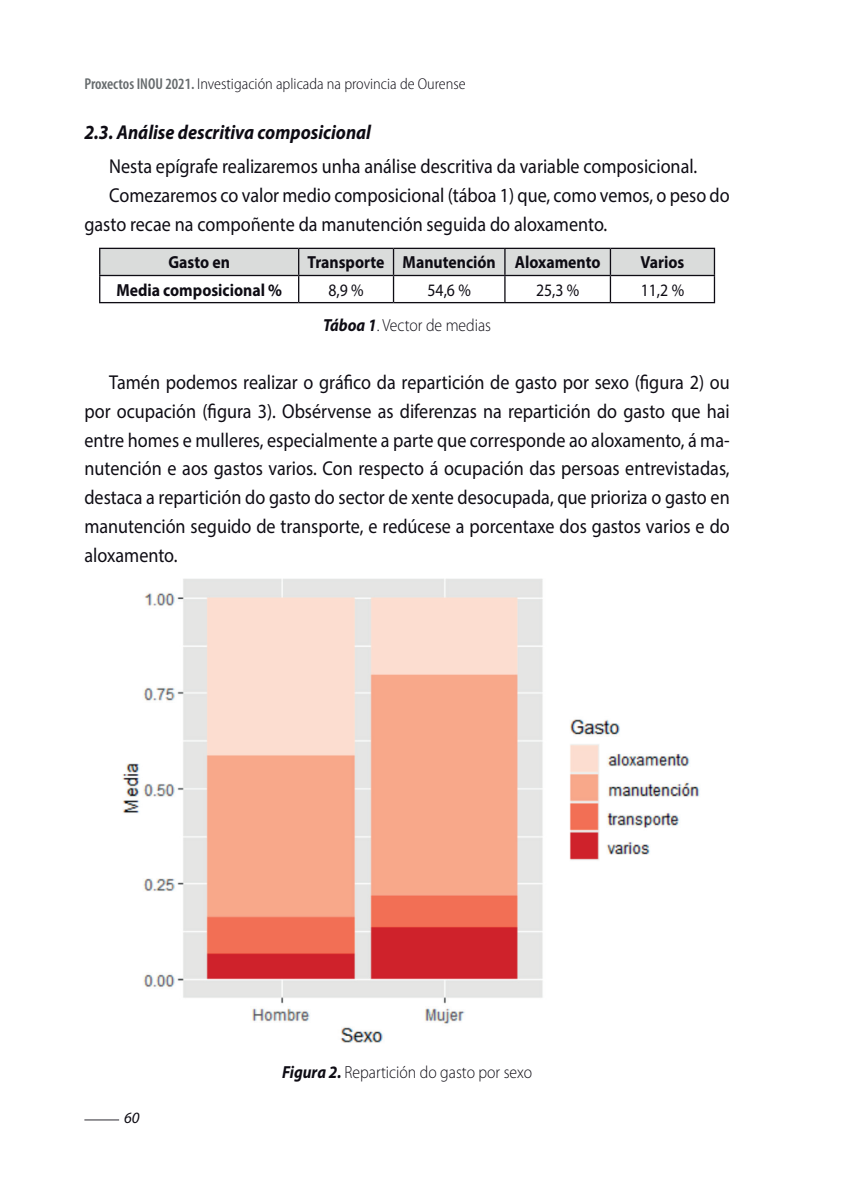
<style>
.page{position:relative;width:844px;height:1191px;background:#fff}
.page>*{position:absolute;margin:0;border:0;box-sizing:border-box;transform-origin:0 0}
.t1{font:20.12px/28.9px "Myriad Pro";color:#0e0c14;text-align:justify;scale:.9 1}
.t2{font:italic 700 20.12px "Myriad Pro";color:#0e0c14;scale:.9 1}
.t3{font:700 17.5px "Myriad Pro";color:#0e0c14;scale:.9 1}
.t4{font:300 17.5px "Myriad Pro";color:#0e0c14;scale:.9 1}
.t5{font:17.5px "Myriad Pro";color:#0e0c14;scale:.9 1}
.t6{font:300 semi-condensed 15.75px "Myriad Pro";color:#0e0c14}
.t7{font:italic 15.75px "Myriad Pro";color:#0e0c14}
.s1{font-weight:600;font-stretch:condensed;color:#666b6d}
.s2{font-weight:700;font-style:italic}
</style>
<div class="page">
<hr style="left:84px;top:1119px;width:35px;height:1px;background:#0e0c14">
<hr style="left:610px;top:248px;width:105px;height:1px;background:#0e0c14">
<hr style="left:713px;top:249px;width:2px;height:26px;background:#0e0c14">
<svg style="left:99px;top:248px;width:615px;height:54px"></svg>
<hr style="left:610px;top:275px;width:105px;height:1px;background:#0e0c14">
<hr style="left:609px;top:276px;width:2px;height:26px;background:#0e0c14">
<hr style="left:713px;top:276px;width:2px;height:26px;background:#0e0c14">
<hr style="left:99px;top:302px;width:199px;height:1px;background:#0e0c14">
<hr style="left:298px;top:302px;width:95px;height:1px;background:#0e0c14">
<hr style="left:393px;top:302px;width:112px;height:1px;background:#0e0c14">
<hr style="left:505px;top:302px;width:105px;height:1px;background:#0e0c14">
<hr style="left:610px;top:302px;width:105px;height:1px;background:#0e0c14">
<img style="left:122px;top:578px;width:578px;height:465px">
<p class="t6" style="left:84px;top:76px;width:383px"><span class="s1">Proxectos INOU 2021.</span> Investigación aplicada na provincia de Ourense</p>
<p class="t2" style="left:84px;top:119px;width:320px">2.3. Análise descritiva composicional</p>
<p class="t1" style="left:109px;top:151px;width:654px">Nesta epígrafe realizaremos unha análise descritiva da variable composicional.</p>
<p class="t1" style="left:109px;top:180px;width:690px">Comezaremos co valor medio composicional (táboa 1) que, como vemos, o peso do</p>
<p class="t1" style="left:84px;top:209px;width:582px">gasto recae na compoñente da manutención seguida do aloxamento.</p>
<p class="t3" style="left:168px;top:251px;width:70px">Gasto en</p>
<p class="t3" style="left:307px;top:251px;width:327px">Transporte Manutención Aloxamento</p>
<p class="t3" style="left:640px;top:251px;width:50px">Varios</p>
<p class="t3" style="left:116px;top:278px;width:185px">Media composicional %</p>
<p class="t5" style="left:328px;top:279px;width:41px">8,9 %</p>
<p class="t5" style="left:427px;top:279px;width:50px">54,6 %</p>
<p class="t5" style="left:536px;top:279px;width:50px">25,3 %</p>
<p class="t5" style="left:640px;top:279px;width:50px">11,2 %</p>
<p class="t4" style="left:323px;top:315px;width:188px"><span class="s2">Táboa 1</span>. Vector de medias</p>
<p class="t1" style="left:84px;top:367px;width:718px;text-indent:25px">Tamén podemos realizar o gráfico da repartición de gasto por sexo (figura 2) ou por ocupación (figura 3). Obsérvense as diferenzas na repartición do gasto que hai entre homes e mulleres, especialmente a parte que corresponde ao aloxamento, á ma&shy;nutención e aos gastos varios. Con respecto á ocupación das persoas entrevistadas, destaca a repartición do gasto do sector de xente desocupada, que prioriza o gasto en manutención seguido de transporte, e redúcese a porcentaxe dos gastos varios e do aloxamento.</p>
<p class="t7" style="left:124px;top:1108px;width:17px">60</p>
<p class="t4" style="left:282px;top:1062px;width:279px"><span class="s2">Figura 2.</span> Repartición do gasto por sexo</p>
</div>
